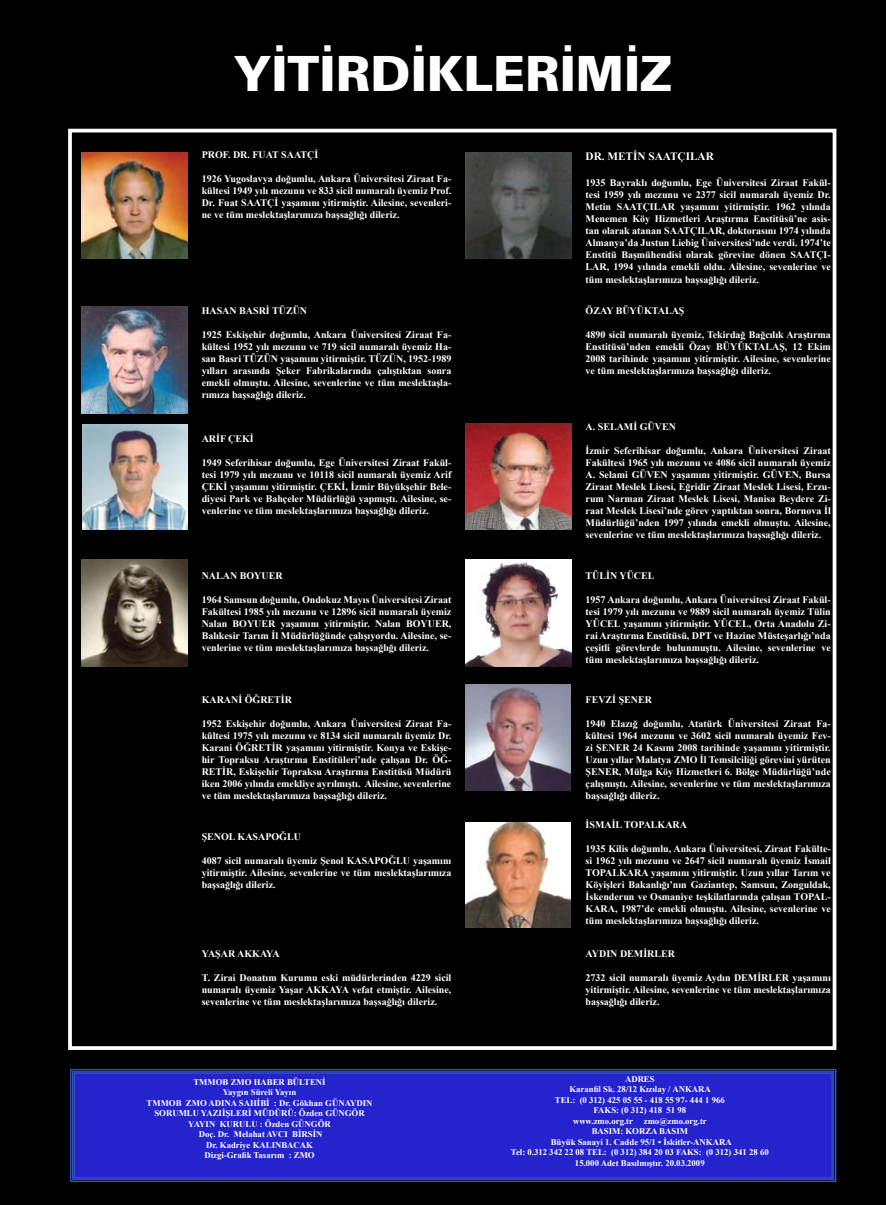
<style>
.page{position:relative;width:886px;height:1205px;background:#000}
.page>*{position:absolute;margin:0;border:0;box-sizing:border-box;transform-origin:0 0}
.t1{font:900 48.75px "Zurich BT";color:#fff}
.t2{font:700 11.25px "Times New Roman";color:#fff}
.t3{font:700 10px/12px "Times New Roman";color:#fff;text-align:justify}
.t4{font:700 8.75px/10.5px "Times New Roman";color:#fff;text-align:center}
</style>
<div class="page">
<div style="left:70px;top:1068px;width:767px;height:115px;background:#2423ce"></div>
<div style="left:72px;top:1071px;width:762px;height:109px;border:1px solid #3451b4"></div>
<div style="left:74px;top:1072px;width:759px;height:106px;border:1px solid #3451b4"></div>
<img style="left:81px;top:152px;width:107px;height:107px">
<img style="left:465px;top:152px;width:106px;height:107px">
<img style="left:81px;top:307px;width:107px;height:106px">
<img style="left:82px;top:425px;width:106px;height:104px">
<img style="left:465px;top:423px;width:107px;height:106px">
<img style="left:81px;top:560px;width:107px;height:106px">
<img style="left:465px;top:560px;width:107px;height:106px">
<img style="left:465px;top:685px;width:106px;height:106px">
<img style="left:465px;top:822px;width:105px;height:106px">
<div style="left:68px;top:129px;width:768px;height:921px;border:4px solid #fff"></div>
<h1 class="t1" style="left:234px;top:44px;width:440px">YİTİRDİKLERİMİZ</h1>
<p class="t3" style="left:202px;top:148px;width:118px">PROF. DR. FUAT SAATÇİ</p>
<p class="t3" style="left:202px;top:172px;width:251px">1926 Yugoslavya doğumlu, Ankara Üniversitesi Ziraat Fa&shy;kültesi 1949 yılı mezunu ve 833 sicil numaralı üyemiz Prof.<br>Dr. Fuat SAATÇİ yaşamını yitirmiştir. Ailesine, sevenleri&shy;ne ve tüm meslektaşlarımıza başsağlığı dileriz.</p>
<p class="t3" style="left:202px;top:304px;width:107px">HASAN BASRİ TÜZÜN</p>
<p class="t3" style="left:202px;top:328px;width:251px">1925 Eskişehir doğumlu, Ankara Üniversitesi Ziraat Fa&shy;kültesi 1952 yılı mezunu ve 719 sicil numaralı üyemiz Ha&shy;san Basri TÜZÜN yaşamını yitirmiştir. TÜZÜN, 1952-1989 yılları arasında Şeker Fabrikalarında çalıştıktan sonra emekli olmuştu. Ailesine, sevenlerine ve tüm meslektaşla&shy;rımıza başsağlığı dileriz.</p>
<p class="t3" style="left:202px;top:432px;width:54px">ARİF ÇEKİ</p>
<p class="t3" style="left:202px;top:456px;width:251px">1949 Seferihisar doğumlu, Ege Üniversitesi Ziraat Fakül&shy;tesi 1979 yılı mezunu ve 10118 sicil numaralı üyemiz Arif ÇEKİ yaşamını yitirmiştir. ÇEKİ, İzmir Büyükşehir Bele&shy;diyesi Park ve Bahçeler Müdürlüğü yapmıştı. Ailesine, se&shy;venlerine ve tüm meslektaşlarımıza başsağlığı dileriz.</p>
<p class="t3" style="left:202px;top:569px;width:82px">NALAN BOYUER</p>
<p class="t3" style="left:202px;top:593px;width:251px">1964 Samsun doğumlu, Ondokuz Mayıs Üniversitesi Ziraat Fakültesi 1985 yılı mezunu ve 12896 sicil numaralı üyemiz Nalan BOYUER yaşamını yitirmiştir. Nalan BOYUER, Balıkesir Tarım İl Müdürlüğünde çalışıyordu. Ailesine, se&shy;venlerine ve tüm meslektaşlarımıza başsağlığı dileriz.</p>
<p class="t3" style="left:202px;top:694px;width:92px">KARANİ ÖĞRETİR</p>
<p class="t3" style="left:202px;top:718px;width:251px">1952 Eskişehir doğumlu, Ankara Üniversitesi Ziraat Fa&shy;kültesi 1975 yılı mezunu ve 8134 sicil numaralı üyemiz Dr.<br>Karani ÖĞRETİR yaşamını yitirmiştir. Konya ve Eskişe&shy;hir Topraksu Araştırma Enstitüleri’nde çalışan Dr. ÖĞ-RETİR, Eskişehir Topraksu Araştırma Enstitüsü Müdürü iken 2006 yılında emekliye ayrılmıştı. Ailesine, sevenlerine ve tüm meslektaşlarımıza başsağlığı dileriz.</p>
<p class="t3" style="left:202px;top:830px;width:101px">ŞENOL KASAPOĞLU</p>
<p class="t3" style="left:202px;top:854px;width:251px">4087 sicil numaralı üyemiz Şenol KASAPOĞLU yaşamını yitirmiştir. Ailesine, sevenlerine ve tüm meslektaşlarımıza başsağlığı dileriz.</p>
<p class="t3" style="left:202px;top:947px;width:80px">YAŞAR AKKAYA</p>
<p class="t3" style="left:202px;top:971px;width:251px">T. Zirai Donatım Kurumu eski müdürlerinden 4229 sicil numaralı üyemiz Yaşar AKKAYA vefat etmiştir. Ailesine, sevenlerine ve tüm meslektaşlarımıza başsağlığı dileriz.</p>
<p class="t4" style="left:147px;top:1076px;width:227px">TMMOB ZMO HABER BÜLTENİ<br>Yaygın Süreli Yayın<br>TMMOB ZMO ADINA SAHİBİ : Dr. Gökhan GÜNAYDIN<br>SORUMLU YAZIİŞLERİ MÜDÜRÜ: Özden GÜNGÖR<br>YAYIN KURULU : Özden GÜNGÖR<br>Doç. Dr. Melahat AVCI BİRSİN<br>Dr. Kadriye KALINBACAK<br>Dizgi-Grafik Tasarım : ZMO</p>
<p class="t2" style="left:586px;top:149px;width:130px">DR. METİN SAATÇILAR</p>
<p class="t3" style="left:586px;top:176px;width:247px">1935 Bayraklı doğumlu, Ege Üniversitesi Ziraat Fakül&shy;tesi 1959 yılı mezunu ve 2377 sicil numaralı üyemiz Dr.<br>Metin SAATÇILAR yaşamını yitirmiştir. 1962 yılında Menemen Köy Hizmetleri Araştırma Enstitüsü’ne asis&shy;tan olarak atanan SAATÇILAR, doktorasını 1974 yılında Almanya’da Justun Liebig Üniversitesi’nde verdi. 1974’te Enstitü Başmühendisi olarak görevine dönen SAATÇI-LAR, 1994 yılında emekli oldu. Ailesine, sevenlerine ve</p>
<p class="t3" style="left:586px;top:274px;width:175px">tüm meslektaşlarımıza başsağlığı dileriz.</p>
<p class="t3" style="left:586px;top:304px;width:100px">ÖZAY BÜYÜKTALAŞ</p>
<p class="t3" style="left:586px;top:328px;width:247px">4890 sicil numaralı üyemiz, Tekirdağ Bağcılık Araştırma Enstitüsü’nden emekli Özay BÜYÜKTALAŞ, 12 Ekim 2008 tarihinde yaşamını yitirmiştir. Ailesine, sevenlerine ve tüm meslektaşlarımıza başsağlığı dileriz.</p>
<p class="t3" style="left:586px;top:420px;width:92px">A. SELAMİ GÜVEN</p>
<p class="t3" style="left:586px;top:444px;width:247px">İzmir Seferihisar doğumlu, Ankara Üniversitesi Ziraat Fakültesi 1965 yılı mezunu ve 4086 sicil numaralı üyemiz A. Selami GÜVEN yaşamını yitirmiştir. GÜVEN, Bursa Ziraat Meslek Lisesi, Eğridir Ziraat Meslek Lisesi, Erzu&shy;rum Narman Ziraat Meslek Lisesi, Manisa Beydere Zi&shy;raat Meslek Lisesi’nde görev yaptıktan sonra, Bornova İl Müdürlüğü’nden 1997 yılında emekli olmuştu. Ailesine, sevenlerine ve tüm meslektaşlarımıza başsağlığı dileriz.</p>
<p class="t3" style="left:586px;top:569px;width:70px">TÜLİN YÜCEL</p>
<p class="t3" style="left:586px;top:593px;width:247px">1957 Ankara doğumlu, Ankara Üniversitesi Ziraat Fakül&shy;tesi 1979 yılı mezunu ve 9889 sicil numaralı üyemiz Tülin YÜCEL yaşamını yitirmiştir. YÜCEL, Orta Anadolu Zi&shy;rai Araştırma Enstitüsü, DPT ve Hazine Müsteşarlığı’nda çeşitli görevlerde bulunmuştu. Ailesine, sevenlerine ve tüm meslektaşlarımıza başsağlığı dileriz.</p>
<p class="t3" style="left:586px;top:694px;width:68px">FEVZİ ŞENER</p>
<p class="t3" style="left:586px;top:718px;width:247px">1940 Elazığ doğumlu, Atatürk Üniversitesi Ziraat Fa&shy;kültesi 1964 mezunu ve 3602 sicil numaralı üyemiz Fev&shy;zi ŞENER 24 Kasım 2008 tarihinde yaşamını yitirmiştir.<br>Uzun yıllar Malatya ZMO İl Temsilciliği görevini yürüten ŞENER, Mülga Köy Hizmetleri 6. Bölge Müdürlüğü’nde çalışmıştı. Ailesine, sevenlerine ve tüm meslektaşlarımıza başsağlığı dileriz.</p>
<p class="t3" style="left:586px;top:818px;width:103px">İSMAİL TOPALKARA</p>
<p class="t3" style="left:586px;top:842px;width:247px">1935 Kilis doğumlu, Ankara Üniversitesi, Ziraat Fakülte&shy;si 1962 yılı mezunu ve 2647 sicil numaralı üyemiz İsmail TOPALKARA yaşamını yitirmiştir. Uzun yıllar Tarım ve Köyişleri Bakanlığı’nın Gaziantep, Samsun, Zonguldak, İskenderun ve Osmaniye teşkilatlarında çalışan TOPAL-KARA, 1987’de emekli olmuştu. Ailesine, sevenlerine ve tüm meslektaşlarımıza başsağlığı dileriz.</p>
<p class="t3" style="left:586px;top:947px;width:91px">AYDIN DEMİRLER</p>
<p class="t3" style="left:586px;top:971px;width:247px">2732 sicil numaralı üyemiz Aydın DEMİRLER yaşamını yitirmiştir. Ailesine, sevenlerine ve tüm meslektaşlarımıza başsağlığı dileriz.</p>
<p class="t4" style="left:511px;top:1073px;width:259px">ADRES<br>Karanfil Sk. 28/12 Kızılay / ANKARA<br>TEL: (0 312) 425 05 55 - 418 55 97- 444 1 966<br>FAKS: (0 312) 418 51 98<br>www.zmo.org.tr zmo@zmo.org.tr<br>BASIM: KORZA BASIM<br>Büyük Sanayi 1. Cadde 95/1 • İskitler-ANKARA<br>Tel: 0.312 342 22 08 TEL: (0 312) 384 20 03 FAKS: (0 312) 341 28 60<br>15.000 Adet Basılmıştır. 20.03.2009</p>
</div>
